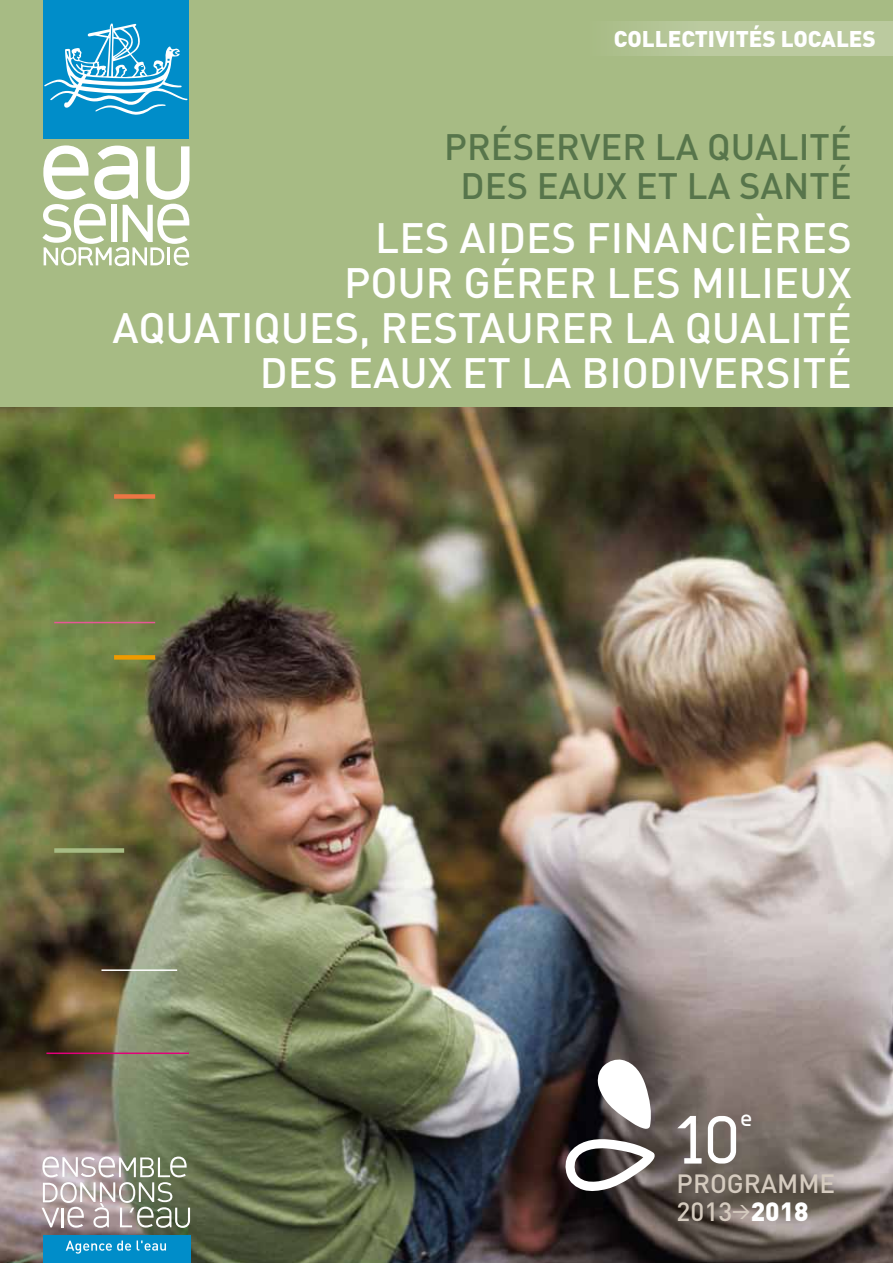
<style>
.page{position:relative;width:893px;height:1263px;background:#fff}
.page>*{position:absolute;margin:0;border:0;box-sizing:border-box;transform-origin:0 0}
.t1{font:500 73.95px "Rotor";color:#fff}
.t2{font:500 42px/45px "DIN";color:#fff;text-align:right}
.t3{font:500 36.3px "DIN";color:#57754b}
.t4{font:500 26.25px "Rotor";color:#fff}
.t5{font:500 26.1px/28.5px "DIN";color:#d5cbbf}
.t6{font:900 22.5px "DIN";color:#fff}
.s1{font-weight:900;color:#fff}
</style>
<div class="page">
<img style="left:0;top:406px;width:893px;height:857px">
<div style="left:0;top:0;width:893px;height:406px;background:#a7bb84"></div>
<hr style="left:101px;top:969px;width:76px;height:2px;background:#fff">
<div style="left:114px;top:494px;width:41px;height:5px;background:#ec7644"></div>
<hr style="left:54px;top:622px;width:101px;height:1px;background:#e85797">
<div style="left:114px;top:655px;width:41px;height:5px;background:#ef9b00"></div>
<div style="left:54px;top:848px;width:70px;height:5px;background:#a7bb84"></div>
<div style="left:544px;top:21px;width:349px;height:35px;background:linear-gradient(to right,#a9bd88,#c1cfa7)"></div>
<svg style="left:42px;top:1156px;width:148px;height:72px"></svg>
<div style="left:43px;top:1235px;width:147px;height:28px;background:#008dc9"></div>
<svg style="left:66px;top:1240px;width:65px;height:13px"></svg>
<svg style="left:137px;top:1240px;width:29px;height:10px"></svg>
<svg style="left:597px;top:1059px;width:55px;height:70px"></svg>
<svg style="left:565px;top:1138px;width:90px;height:54px"></svg>
<hr style="left:46px;top:1052px;width:143px;height:2px;background:#e2007a">
<div style="left:43px;top:0;width:146px;height:138px;background:#008dc9"></div>
<svg style="left:42px;top:145px;width:147px;height:121px"></svg>
<div style="left:111px;top:205px;width:5px;height:37px;background:#fff"></div>
<svg style="left:44px;top:23px;width:144px;height:92px"></svg>
<p class="t6" style="left:614px;top:24px;width:264px">COLLECTIVITÉS LOCALES</p>
<p class="t3" style="left:444px;top:123px;width:23px">PRÉSERVER</p>
<p class="t3" style="left:655px;top:123px;width:76px">LA QUA</p>
<p class="t3" style="left:778px;top:123px;width:38px">LITÉ</p>
<p class="t3" style="left:461px;top:163px;width:22px">DES</p>
<p class="t3" style="left:537px;top:163px;width:23px">EAUX</p>
<p class="t3" style="left:636px;top:163px;width:127px">ET LA SANTÉ</p>
<p class="t2" style="left:113px;top:214px;width:741px">LES AIDES FINANCIÈRES<br>POUR GÉRER LES MILIEUX<br>AQUATIQUES, RESTAURER LA QUALITÉ<br>DES EAUX ET LA BIODIVERSITÉ</p>
<h1 class="t1" style="left:677px;top:1098px;width:65px">10</h1>
<p class="t4" style="left:740px;top:1103px;width:14px">e</p>
<p class="t5" style="left:677px;top:1168px;width:134px">PROGRAMME<br>2013<sup>&gt;</sup><span class="s1">2018</span></p>
</div>
